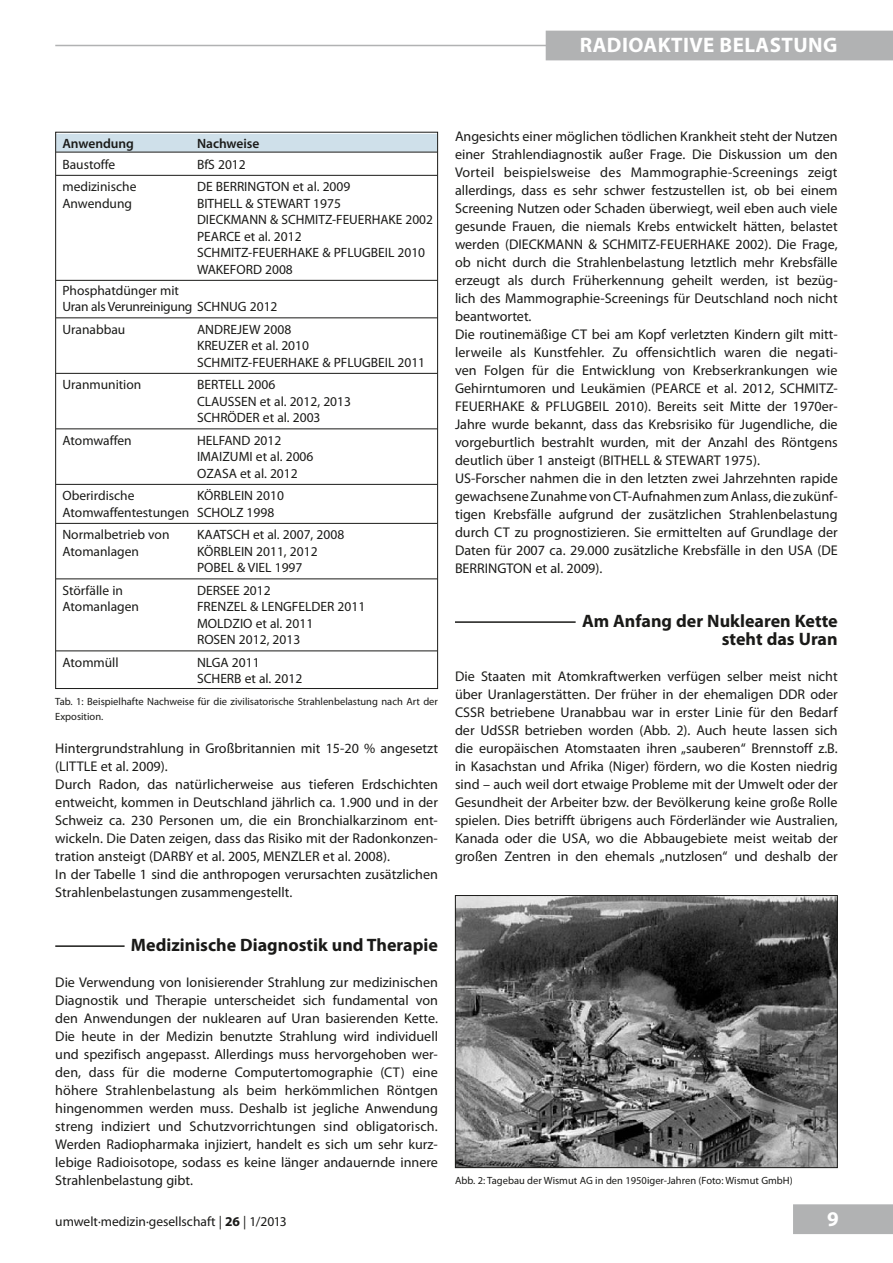
<style>
.page{position:relative;width:893px;height:1263px;background:#fff}
.page>*{position:absolute;margin:0;border:0;box-sizing:border-box;transform-origin:0 0}
.t1{font:700 21px "Myriad Pro";letter-spacing:.02em;color:#fff}
.t2{font:700 18px/18px "Myriad Pro";color:#1a1a18;text-align:right}
.t3{font:14.1px/18px "Myriad Pro";color:#1a1a18}
.t4{font:13.5px/16.5px "Myriad Pro";color:#1a1a18}
.t5{font:600 13.5px "Myriad Pro";color:#1a1a18}
.t6{font:10.5px/15px "Myriad Pro";color:#1a1a18}
.s1{font-weight:700}
</style>
<div class="page">
<hr style="left:55px;top:45px;width:783px;height:1px;background:#b1b2b3">
<div style="left:793px;top:1204px;width:100px;height:30px;background:#b1b2b3"></div>
<div style="left:546px;top:31px;width:347px;height:29px;background:#b1b2b3"></div>
<hr style="left:55px;top:945px;width:383px;height:2px;background:#1a1a18">
<div style="left:125px;top:943px;width:313px;height:6px;background:#fff"></div>
<hr style="left:455px;top:621px;width:383px;height:2px;background:#1a1a18">
<div style="left:576px;top:619px;width:262px;height:6px;background:#fff"></div>
<div style="left:56px;top:134px;width:381px;height:18px;background:#cfe0ea"></div>
<hr style="left:56px;top:152px;width:381px;height:1px;background:#1a1a18">
<hr style="left:56px;top:175px;width:381px;height:1px;background:#1a1a18">
<hr style="left:56px;top:280px;width:381px;height:1px;background:#1a1a18">
<hr style="left:56px;top:317px;width:381px;height:1px;background:#1a1a18">
<hr style="left:56px;top:373px;width:381px;height:1px;background:#1a1a18">
<hr style="left:56px;top:428px;width:381px;height:1px;background:#1a1a18">
<hr style="left:56px;top:484px;width:381px;height:1px;background:#1a1a18">
<hr style="left:56px;top:523px;width:381px;height:1px;background:#1a1a18">
<hr style="left:56px;top:578px;width:381px;height:1px;background:#1a1a18">
<hr style="left:56px;top:650px;width:381px;height:1px;background:#1a1a18">
<img style="left:457px;top:897px;width:379px;height:269px">
<div style="left:455px;top:895px;width:383px;height:273px;border:1px solid #1a1a18"></div>
<h1 class="t1" style="left:580px;top:32px;width:259px">radioaktive Belastung</h1>
<p class="t5" style="left:62px;top:134px;width:73px">Anwendung</p>
<p class="t5" style="left:197px;top:134px;width:64px">Nachweise</p>
<p class="t4" style="left:62px;top:156px;width:54px">Baustoffe</p>
<p class="t4" style="left:197px;top:156px;width:50px">BfS 2012</p>
<p class="t4" style="left:62px;top:178px;width:76px">medizinische</p>
<p class="t4" style="left:197px;top:178px;width:155px">DE BERRINGTON et al. 2009</p>
<p class="t4" style="left:62px;top:195px;width:71px">Anwendung</p>
<p class="t4" style="left:197px;top:195px;width:237px">BITHELL &amp; STEWART 1975<br>DIECKMANN &amp; SCHMITZ-FEUERHAKE 2002<br>PEARCE et al. 2012<br>SCHMITZ-FEUERHAKE &amp; PFLUGBEIL 2010<br>WAKEFORD 2008</p>
<p class="t4" style="left:62px;top:282px;width:217px">Phosphatdünger mit<br>Uran als Verunreinigung SCHNUG 2012</p>
<p class="t4" style="left:62px;top:321px;width:64px">Uranabbau</p>
<p class="t4" style="left:197px;top:321px;width:230px">ANDREJEW 2008<br>KREUZER et al. 2010<br>SCHMITZ-FEUERHAKE &amp; PFLUGBEIL 2011</p>
<p class="t4" style="left:62px;top:376px;width:80px">Uranmunition</p>
<p class="t4" style="left:197px;top:376px;width:156px">BERTELL 2006<br>CLAUSSEN et al. 2012, 2013<br>SCHRÖDER et al. 2003</p>
<p class="t4" style="left:62px;top:432px;width:71px">Atomwaffen</p>
<p class="t4" style="left:197px;top:432px;width:118px">HELFAND 2012<br>IMAIZUMI et al. 2006<br>OZASA et al. 2012</p>
<p class="t4" style="left:62px;top:487px;width:74px">Oberirdische</p>
<p class="t4" style="left:62px;top:487px;width:223px;text-indent:135px">KÖRBLEIN 2010<br>Atomwaffentestungen SCHOLZ 1998</p>
<p class="t4" style="left:62px;top:526px;width:109px">Normalbetrieb von</p>
<p class="t4" style="left:197px;top:526px;width:149px">KAATSCH et al. 2007, 2008</p>
<p class="t4" style="left:62px;top:543px;width:78px">Atomanlagen</p>
<p class="t4" style="left:197px;top:543px;width:122px">KÖRBLEIN 2011, 2012<br>POBEL &amp; VIEL 1997</p>
<p class="t4" style="left:62px;top:582px;width:62px">Störfälle in</p>
<p class="t4" style="left:197px;top:582px;width:75px">DERSEE 2012</p>
<p class="t4" style="left:62px;top:598px;width:78px">Atomanlagen</p>
<p class="t4" style="left:197px;top:598px;width:170px">FRENZEL &amp; LENGFELDER 2011<br>MOLDZIO et al. 2011<br>ROSEN 2012, 2013</p>
<p class="t4" style="left:62px;top:654px;width:58px">Atommüll</p>
<p class="t4" style="left:197px;top:654px;width:107px">NLGA 2011<br>SCHERB et al. 2012</p>
<p class="t6" style="left:55px;top:694px;width:384px">Tab. 1: Beispielhafte Nachweise für die zivilisatorische Strahlenbelastung nach Art der<br>Exposition.</p>
<p class="t3" style="left:55px;top:739px;width:384px">Hintergrundstrahlung in Großbritannien mit 15-20 % angesetzt (LITTLE et al. 2009).<br>Durch Radon, das natürlicherweise aus tieferen Erdschichten entweicht, kommen in Deutschland jährlich ca. 1.900 und in der Schweiz ca. 230 Personen um, die ein Bronchialkarzinom ent&shy;wickeln. Die Daten zeigen, dass das Risiko mit der Radonkonzen&shy;tration ansteigt (DARBY et al. 2005, MENZLER et al. 2008).<br>In der Tabelle 1 sind die anthropogen verursachten zusätzlichen Strahlenbelastungen zusammengestellt.</p>
<p class="t2" style="left:131px;top:935px;width:308px">Medizinische Diagnostik und Therapie</p>
<p class="t3" style="left:55px;top:973px;width:384px;text-align:justify">Die Verwendung von Ionisierender Strahlung zur medizinischen Diagnostik und Therapie unterscheidet sich fundamental von den Anwendungen der nuklearen auf Uran basierenden Kette.<br>Die heute in der Medizin benutzte Strahlung wird individuell und spezifisch angepasst. Allerdings muss hervorgehoben wer&shy;den, dass für die moderne Computertomographie (CT) eine höhere Strahlenbelastung als beim herkömmlichen Röntgen hingenommen werden muss. Deshalb ist jegliche Anwendung streng indiziert und Schutzvorrichtungen sind obligatorisch.<br>Werden Radiopharmaka injiziert, handelt es sich um sehr kurz&shy;lebige Radioisotope, sodass es keine länger andauernde innere Strahlenbelastung gibt.</p>
<p class="t3" style="left:455px;top:127px;width:384px">Angesichts einer möglichen tödlichen Krankheit steht der Nutzen einer Strahlendiagnostik außer Frage. Die Diskussion um den Vorteil beispielsweise des Mammographie-Screenings zeigt allerdings, dass es sehr schwer festzustellen ist, ob bei einem Screening Nutzen oder Schaden überwiegt, weil eben auch viele gesunde Frauen, die niemals Krebs entwickelt hätten, belastet werden (DIECKMANN &amp; SCHMITZ-FEUERHAKE 2002). Die Frage, ob nicht durch die Strahlenbelastung letztlich mehr Krebsfälle erzeugt als durch Früherkennung geheilt werden, ist bezüg&shy;lich des Mammographie-Screenings für Deutschland noch nicht beantwortet.<br>Die routinemäßige CT bei am Kopf verletzten Kindern gilt mitt&shy;lerweile als Kunstfehler. Zu offensichtlich waren die negati&shy;ven Folgen für die Entwicklung von Krebserkrankungen wie Gehirntumoren und Leukämien (PEARCE et al. 2012, SCHMITZ-FEUERHAKE &amp; PFLUGBEIL 2010). Bereits seit Mitte der 1970er-Jahre wurde bekannt, dass das Krebsrisiko für Jugendliche, die vorgeburtlich bestrahlt wurden, mit der Anzahl des Röntgens deutlich über 1 ansteigt (BITHELL &amp; STEWART 1975).<br>US-Forscher nahmen die in den letzten zwei Jahrzehnten rapide gewachsene Zunahme von CT-Aufnahmen zum Anlass, die zukünf&shy;tigen Krebsfälle aufgrund der zusätzlichen Strahlenbelastung durch CT zu prognostizieren. Sie ermittelten auf Grundlage der Daten für 2007 ca. 29.000 zusätzliche Krebsfälle in den USA (DE BERRINGTON et al. 2009).</p>
<p class="t2" style="left:582px;top:611px;width:257px">Am Anfang der Nuklearen Kette steht das Uran</p>
<p class="t3" style="left:455px;top:667px;width:384px;text-align:justify">Die Staaten mit Atomkraftwerken verfügen selber meist nicht über Uranlagerstätten. Der früher in der ehemaligen DDR oder CSSR betriebene Uranabbau war in erster Linie für den Bedarf der UdSSR betrieben worden (Abb. 2). Auch heute lassen sich die europäischen Atomstaaten ihren „sauberen“ Brennstoff z.B. in Kasachstan und Afrika (Niger) fördern, wo die Kosten niedrig sind – auch weil dort etwaige Probleme mit der Umwelt oder der Gesundheit der Arbeiter bzw. der Bevölkerung keine große Rolle spielen. Dies betrifft übrigens auch Förderländer wie Australien, Kanada oder die USA, wo die Abbaugebiete meist weitab der großen Zentren in den ehemals „nutzlosen“ und deshalb der</p>
<p class="t6" style="left:455px;top:1173px;width:339px">Abb. 2: Tagebau der Wismut AG in den 1950iger-Jahren (Foto: Wismut GmbH)</p>
<p class="t4" style="left:55px;top:1213px;width:233px">umwelt·medizin·gesellschaft | <span class="s1">26</span> | 1/2013</p>
<h1 class="t1" style="left:827px;top:1205px;width:13px">9</h1>
</div>
